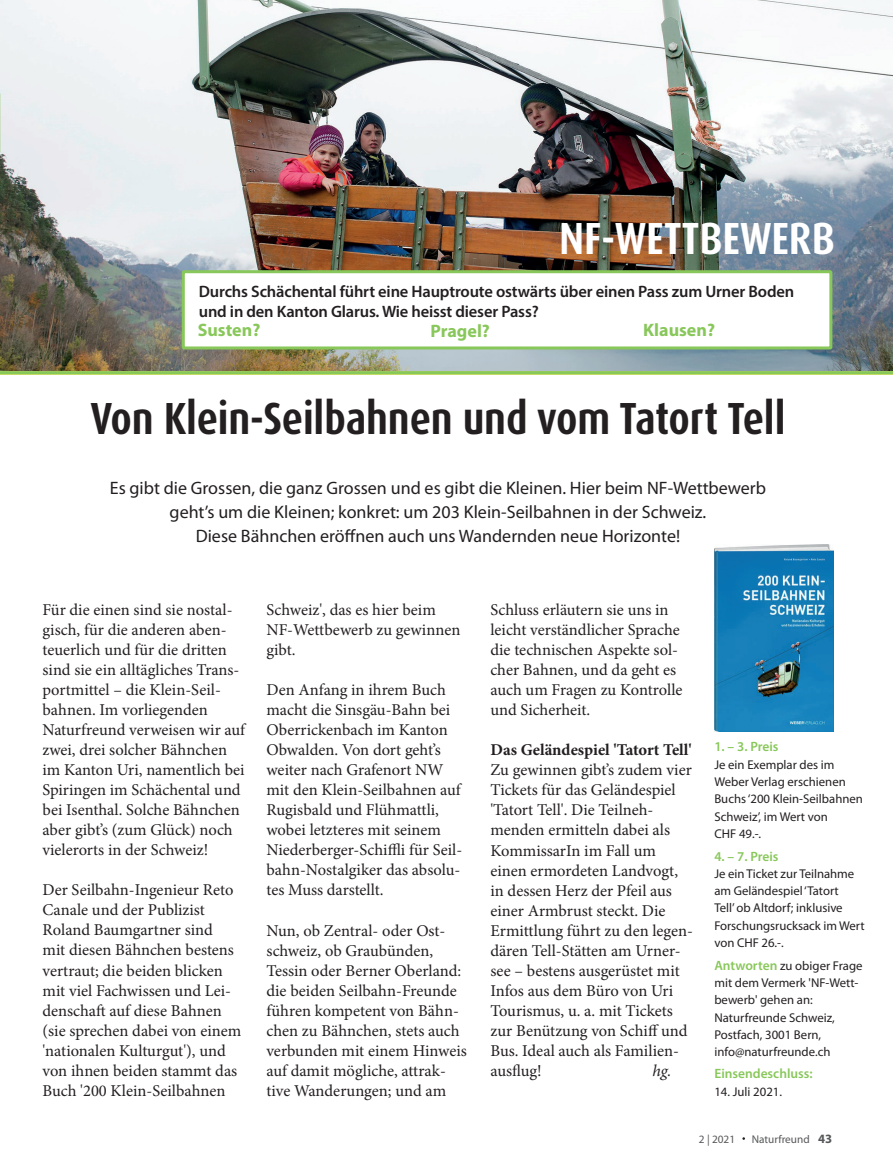
<style>
.page{position:relative;width:893px;height:1166px;background:#fff}
.page>*{position:absolute;margin:0;border:0;box-sizing:border-box;transform-origin:0 0}
.t1{font:700 condensed 45px "Dax OT";letter-spacing:-.005em;color:#231f20}
.t2{font:700 condensed 45px "Dax OT";letter-spacing:-.005em;color:#fff}
.t3{font:18px/24px "Myriad Pro";color:#231f20;text-align:center}
.t4{font:700 18px "Myriad Pro";color:#88c75a}
.t5{font:16.5px/20.1px "Minion Pro";color:#231f20}
.t6{font:600 16.5px/19.5px "Myriad Pro";letter-spacing:-.01em;color:#231f20}
.t7{font:700 16.5px "Minion Pro";letter-spacing:-.005em;color:#231f20}
.t8{font:italic 16.5px "Minion Pro";color:#231f20}
.t9{font:600 13.5px "Myriad Pro";color:#88c75a}
.t10{font:12.75px/17.2px "Myriad Pro";color:#231f20}
.t11{font:11.25px "Myriad Pro";color:#57585a}
.s1{font-weight:600;font-size:13.5px;color:#88c75a}
.s2{font-weight:700;font-size:12.75px}
</style>
<div class="page">
<img style="left:0;top:0;width:893px;height:370px">
<hr style="left:0;top:371px;width:893px;height:3px;background:#88c75a">
<div style="left:182px;top:270px;width:650px;height:79px;background:#fff;border:3px solid #88c75a"></div>
<img style="left:714px;top:544px;width:119px;height:187px">
<h1 class="t2" style="left:559px;top:209px;width:277px">NF-WETTBEWERB</h1>
<p class="t6" style="left:199px;top:281px;width:597px">Durchs Schächental führt eine Hauptroute ostwärts über einen Pass zum Urner Boden und in den Kanton Glarus. Wie heisst dieser Pass?</p>
<p class="t4" style="left:198px;top:318px;width:64px">Susten?</p>
<p class="t4" style="left:431px;top:319px;width:61px">Pragel?</p>
<p class="t4" style="left:643px;top:318px;width:73px">Klausen?</p>
<h1 class="t1" style="left:90px;top:390px;width:696px">Von Klein-Seilbahnen und vom Tatort Tell</h1>
<p class="t3" style="left:110px;top:476px;width:658px">Es gibt die Grossen, die ganz Grossen und es gibt die Kleinen. Hier beim NF-Wettbewerb geht’s um die Kleinen; konkret: um 203 Klein-Seilbahnen in der Schweiz.<br>Diese Bähnchen eröffnen auch uns Wandernden neue Horizonte!</p>
<p class="t5" style="left:43px;top:599px;width:204px">Für die einen sind sie nostal&shy;gisch, für die anderen aben&shy;teuerlich und für die dritten sind sie ein alltägliches Trans&shy;portmittel – die Klein-Seil&shy;bahnen. Im vorliegenden<br>Naturfreund verweisen wir auf zwei, drei solcher Bähnchen im Kanton Uri, namentlich bei<br>Spiringen im Schächental und bei Isenthal. Solche Bähnchen aber gibt’s (zum Glück) noch vielerorts in der Schweiz!</p>
<p class="t5" style="left:43px;top:879px;width:200px">Der Seilbahn-Ingenieur Reto<br>Canale und der Publizist<br>Roland Baumgartner sind<br>mit diesen Bähnchen bestens vertraut; die beiden blicken mit viel Fachwissen und Lei&shy;denschaft auf diese Bahnen (sie sprechen dabei von einem 'nationalen Kulturgut'), und von ihnen beiden stammt das<br>Buch '200 Klein-Seilbahnen</p>
<p class="t5" style="left:266px;top:599px;width:195px">Schweiz', das es hier beim<br>NF-Wettbewerb zu gewinnen gibt.</p>
<p class="t5" style="left:266px;top:679px;width:197px">Den Anfang in ihrem Buch macht die Sinsgäu-Bahn bei<br>Oberrickenbach im Kanton<br>Obwalden. Von dort geht’s weiter nach Grafenort NW mit den Klein-Seilbahnen auf<br>Rugisbald und Flühmattli, wobei letzteres mit seinem<br>Niederberger-Schiffli für Seil&shy;bahn-Nostalgiker das absolu&shy;tes Muss darstellt.</p>
<p class="t5" style="left:266px;top:920px;width:202px">Nun, ob Zentral- oder Ost&shy;schweiz, ob Graubünden,<br>Tessin oder Berner Oberland: die beiden Seilbahn-Freunde führen kompetent von Bähn&shy;chen zu Bähnchen, stets auch verbunden mit einem Hinweis auf damit mögliche, attrak&shy;tive Wanderungen; und am</p>
<p class="t5" style="left:490px;top:599px;width:194px">Schluss erläutern sie uns in leicht verständlicher Sprache die technischen Aspekte sol&shy;cher Bahnen, und da geht es auch um Fragen zu Kontrolle und Sicherheit.</p>
<p class="t7" style="left:490px;top:738px;width:203px">Das Geländespiel 'Tatort Tell'</p>
<p class="t5" style="left:490px;top:759px;width:204px">Zu gewinnen gibt’s zudem vier<br>Tickets für das Geländespiel 'Tatort Tell'. Die Teilneh&shy;menden ermitteln dabei als<br>KommissarIn im Fall um einen ermordeten Landvogt, in dessen Herz der Pfeil aus einer Armbrust steckt. Die<br>Ermittlung führt zu den legen&shy;dären Tell-Stätten am Urner&shy;see – bestens ausgerüstet mit<br>Infos aus dem Büro von Uri<br>Tourismus, u. a. mit Tickets zur Benützung von Schiff und<br>Bus. Ideal auch als Familien&shy;ausflug!</p>
<p class="t8" style="left:652px;top:1059px;width:20px">hg.</p>
<p class="t9" style="left:714px;top:738px;width:66px">1. – 3. Preis</p>
<p class="t10" style="left:714px;top:755px;width:150px">Je ein Exemplar des im<br>Weber Verlag erschienen<br>Buchs ‘200 Klein-Seilbahnen<br>Schweiz’, im Wert von<br>CHF 49.-.</p>
<p class="t9" style="left:714px;top:847px;width:66px">4. – 7. Preis</p>
<p class="t10" style="left:714px;top:864px;width:152px">Je ein Ticket zur Teilnahme am Geländespiel ‘Tatort<br>Tell’ ob Altdorf; inklusive<br>Forschungsrucksack im Wert von CHF 26.-.</p>
<p class="t10" style="left:714px;top:956px;width:150px"><span class="s1">Antworten</span> zu obiger Frage mit dem Vermerk 'NF-Wett&shy;bewerb' gehen an:<br>Naturfreunde Schweiz,<br>Postfach, 3001 Bern, info@naturfreunde.ch</p>
<p class="t9" style="left:714px;top:1064px;width:100px">Einsendeschluss:</p>
<p class="t10" style="left:714px;top:1082px;width:69px">14. Juli 2021.</p>
<p class="t11" style="left:699px;top:1131px;width:38px">2 | 2021</p>
<p class="t11" style="left:752px;top:1131px;width:82px">Naturfreund <span class="s2">43</span></p>
</div>
